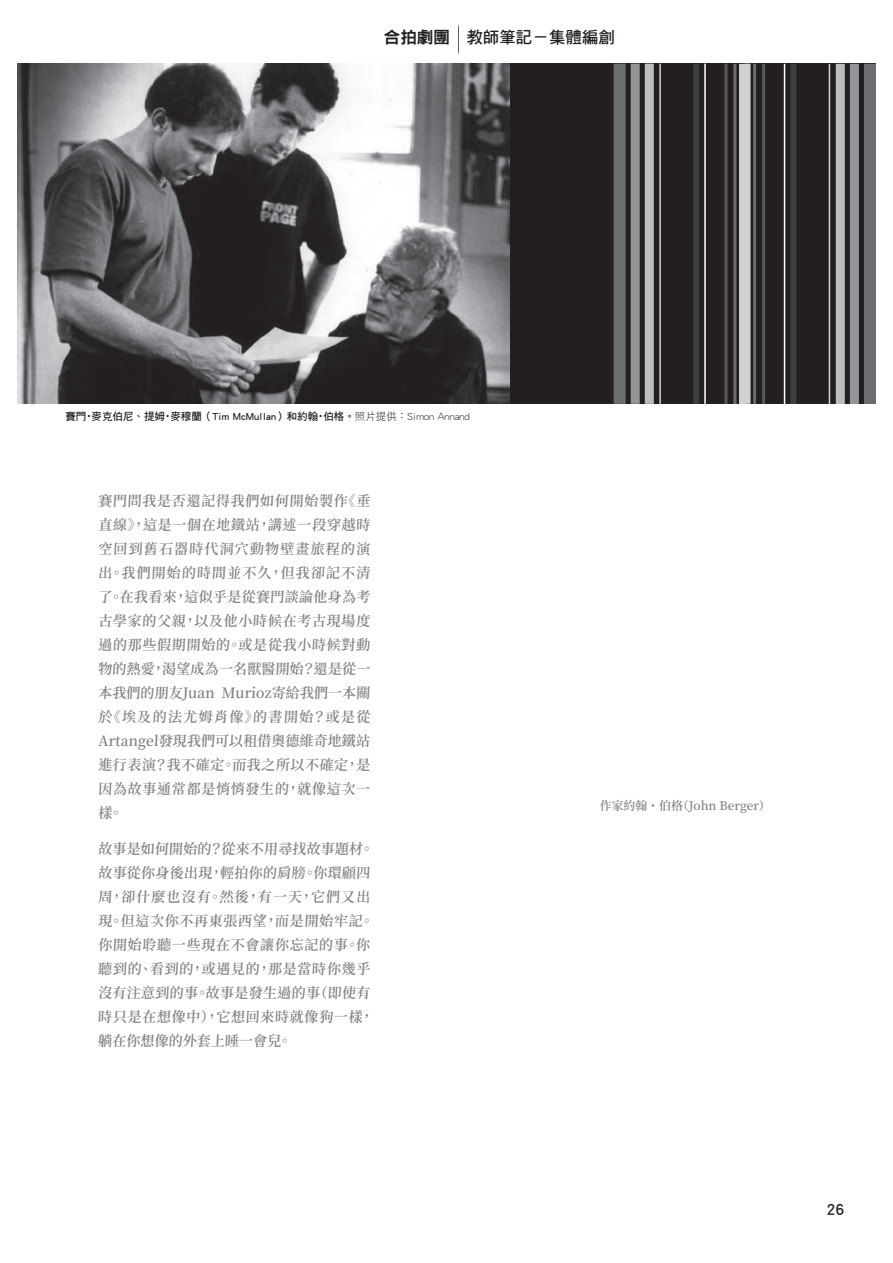
<style>
.page{position:relative;width:893px;height:1263px;background:#fff}
.page>*{position:absolute;margin:0;border:0;box-sizing:border-box;transform-origin:0 0}
.t1{font:16.5px "DF Hei Std W7";color:#231f20}
.t2{font:600 14.25px/24px "Noto Serif CJ Ktc";letter-spacing:.045em;color:#808285}
.t3{font:600 12px "Noto Serif CJ Ktc";color:#808285}
.t4{font:10.5px "DF Hei Std W7";color:#231f20}
.s1{font-family:"DF Hei Std W9"}
.s2{font-family:"Helvetica Neue";font-weight:200;font-size:27px}
.s3{font-family:"Koz Go Pr 6 N"}
.s4{font-family:"DF Hei Std W3"}
</style>
<div class="page">
<img style="left:17px;top:64px;width:493px;height:340px">
<div style="left:510px;top:64px;width:366px;height:340px;background:#231f20"></div>
<div style="left:850px;top:64px;width:9px;height:340px;background:#939598"></div>
<hr style="left:762px;top:64px;width:3px;height:340px;background:#57585a">
<div style="left:739px;top:64px;width:6px;height:340px;background:#d1d2d4"></div>
<hr style="left:733px;top:64px;width:3px;height:340px;background:#6c6d70">
<hr style="left:829px;top:64px;width:1px;height:340px;background:#d1d2d4">
<div style="left:864px;top:64px;width:12px;height:340px;background:#6c6d70"></div>
<div style="left:836px;top:64px;width:9px;height:340px;background:#bcbdc0"></div>
<div style="left:790px;top:64px;width:6px;height:340px;background:#3e3e3f"></div>
<hr style="left:784px;top:64px;width:1px;height:340px;background:#fff">
<div style="left:631px;top:64px;width:9px;height:340px;background:#939598"></div>
<hr style="left:724px;top:64px;width:3px;height:340px;background:#57585a">
<div style="left:745px;top:64px;width:6px;height:340px;background:#d1d2d4"></div>
<hr style="left:753px;top:64px;width:3px;height:340px;background:#6c6d70">
<hr style="left:659px;top:64px;width:2px;height:340px;background:#d1d2d4">
<div style="left:614px;top:64px;width:12px;height:340px;background:#6c6d70"></div>
<div style="left:645px;top:64px;width:9px;height:340px;background:#bcbdc0"></div>
<div style="left:693px;top:64px;width:6px;height:340px;background:#3e3e3f"></div>
<hr style="left:704px;top:64px;width:2px;height:340px;background:#fff">
<p class="t1" style="left:384px;top:29px;width:233px"><span class="s1">合拍劇團</span> <span class="s2">|</span> 教師筆記－集體編創</p>
<p class="t4" style="left:65px;top:410px;width:406px">賽門<span class="s3">・</span>麥克伯尼、提姆<span class="s3">・</span>麥穆蘭（Tim McMullan）和約翰<span class="s3">・</span>伯格。<span class="s4">照片提供：Simon Annand</span></p>
<p class="t2" style="left:98px;top:489px;width:276px">賽門問我是否還記得我們如何開始製作《垂直線》，這是一個在地鐵站，講述一段穿越時空回到舊石器時代洞穴動物壁畫旅程的演出。我們開始的時間並不久，但我卻記不清了。在我看來，這似乎是從賽門談論他身為考古學家的父親，以及他小時候在考古現場度過的那些假期開始的。或是從我小時候對動物的熱愛，渴望成為一名獸醫開始？還是從一本我們的朋友Juan Murioz寄給我們一本關於《埃及的法尤姆肖像》的書開始？或是從<br>Artangel發現我們可以租借奧德維奇地鐵站進行表演？我不確定。而我之所以不確定，是因為故事通常都是悄悄發生的，就像這次一樣。</p>
<p class="t2" style="left:98px;top:837px;width:279px">故事是如何開始的？從來不用尋找故事題材。故事從你身後出現，輕拍你的肩膀。你環顧四周，卻什麼也沒有。然後，有一天，它們又出現。但這次你不再東張西望，而是開始牢記。你開始聆聽一些現在不會讓你忘記的事。你聽到的、看到的，或遇見的，那是當時你幾乎沒有注意到的事。故事是發生過的事（即使有時只是在想像中），它想回來時就像狗一樣，躺在你想像的外套上睡一會兒。</p>
<p class="t3" style="left:600px;top:798px;width:172px">作家約翰 ・ 伯格（John Berger）</p>
<p class="t1" style="left:826px;top:1200px;width:20px">26</p>
</div>
